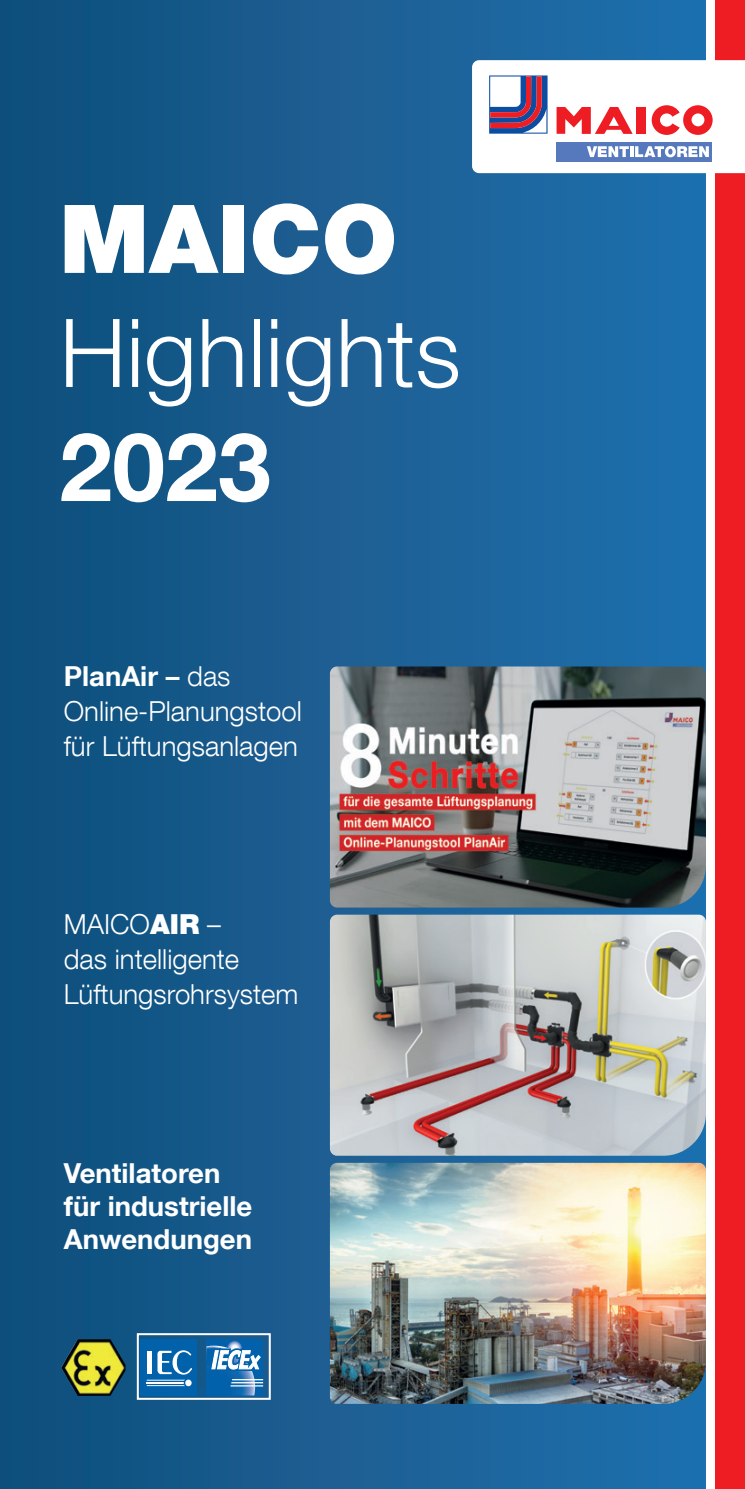
<style>
.page{position:relative;width:745px;height:1489px;background:#fff}
.page>*{position:absolute;margin:0;border:0;box-sizing:border-box;transform-origin:0 0}
.t1{font:300 95px "Helvetica Neue LTW1 G";color:#fff}
.t2{font:900 95px "Helvetica Neue LT Com";color:#fff}
.t3{font:700 95px "Helvetica Neue LTW1 G";color:#fff}
.t4{font:300 27.5px/35px "Helvetica Neue LT Com";color:#fff}
.t5{font:700 27.5px/33px "Helvetica Neue LT Com";color:#fff}
.s1{font-weight:700}
.s2{font-weight:900}
</style>
<div class="page">
<div style="left:0;top:0;width:705px;height:1488px;background:linear-gradient(to right,#114e7a,#2170ae)"></div>
<div style="left:714px;top:0;width:30px;height:1488px;background:#ee1d23"></div>
<svg style="left:471px;top:60px;width:273px;height:113px"></svg>
<img style="left:330px;top:666px;width:375px;height:241px">
<img style="left:330px;top:914px;width:375px;height:241px">
<img style="left:330px;top:1162px;width:375px;height:241px">
<img style="left:61px;top:1338px;width:64px;height:57px">
<div style="left:206px;top:1338px;width:57px;height:57px;background:#0161aa"></div>
<svg style="left:226px;top:1339px;width:16px;height:16px"></svg>
<div style="left:140px;top:1338px;width:57px;height:57px;background:#0161aa"></div>
<svg style="left:147px;top:1350px;width:45px;height:34px"></svg>
<svg style="left:184px;top:1378px;width:9px;height:9px"></svg>
<div style="left:185px;top:1379px;width:6px;height:7px;background:#fff;border-radius:50%"></div>
<svg style="left:198px;top:1345px;width:69px;height:50px"></svg>
<div style="left:137px;top:1332px;width:133px;height:67px;border:2px solid #fff"></div>
<h1 class="t2" style="left:59px;top:182px;width:339px">MAICO</h1>
<h1 class="t1" style="left:59px;top:295px;width:403px">Highlights</h1>
<h1 class="t3" style="left:59px;top:408px;width:213px">2023</h1>
<p class="t4" style="left:64px;top:658px;width:239px"><span class="s1">PlanAir –</span> das<br>Online-Planungstool für Lüftungsanlagen</p>
<p class="t4" style="left:64px;top:906px;width:236px">MAICO<span class="s2">AIR</span> –<br>das intelligente<br>Lüftungsrohrsystem</p>
<p class="t5" style="left:64px;top:1155px;width:190px">Ventilatoren für industrielle<br>Anwendungen</p>
</div>
